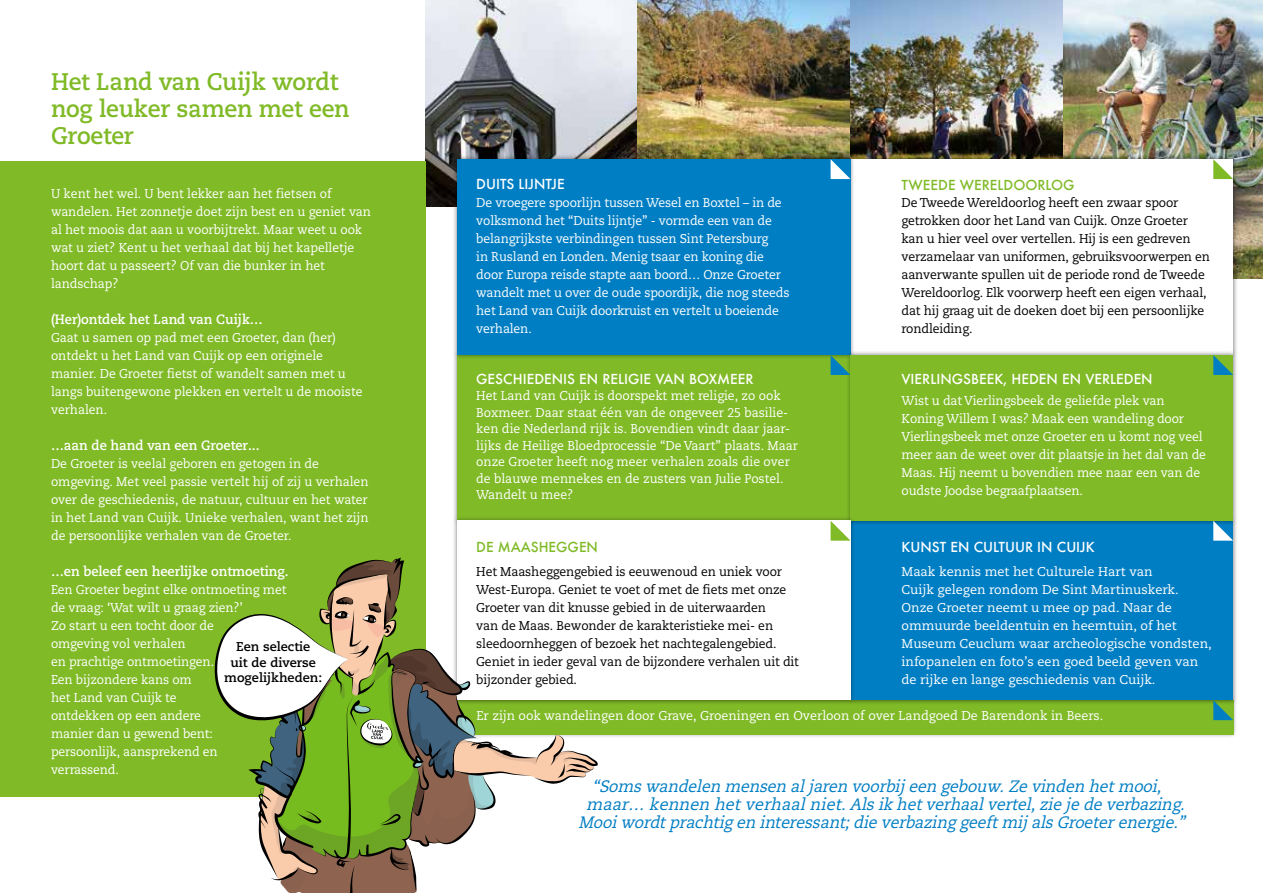
<style>
.page{position:relative;width:1263px;height:893px;background:#fff}
.page>*{position:absolute;margin:0;border:0;box-sizing:border-box;transform-origin:0 0}
.t1{font:700 24px/27px "Caecilia";letter-spacing:-.01em;color:#80ba27;scale:.96 1}
.t2{font:italic 16.5px "Caecilia";color:#007ec3;scale:.96 1}
.t3{font:italic 16.5px "Caecilia";color:#007ec3}
.t4{font:500 13.5px "Futura";color:#fff}
.t5{font:700 13.5px "Caecilia";letter-spacing:-.005em;color:#fff;scale:.96 1}
.t6{font:500 13.5px "Futura";color:#80ba27}
.t7{font:12.75px/18px "Caecilia";letter-spacing:-.005em;color:#fff;scale:.96 1}
.t8{font:12.75px/18px "Caecilia";letter-spacing:-.01em;color:#000;scale:.96 1}
.t9{font:12.75px/18px "Caecilia";letter-spacing:-.005em;color:#fff}
.t10{font:700 12.75px/15.3px "Caecilia";color:#000;text-align:center}
</style>
<div class="page">
<div style="left:452px;top:695px;width:786px;height:44px;background:#000;opacity:.45"></div>
<div style="left:457px;top:700px;width:776px;height:34px;background:#80ba27"></div>
<img style="left:425px;top:0;width:213px;height:207px">
<img style="left:638px;top:0;width:212px;height:154px">
<img style="left:850px;top:0;width:213px;height:154px">
<img style="left:1063px;top:0;width:200px;height:279px">
<div style="left:846px;top:516px;width:392px;height:189px;background:#000;opacity:.45"></div>
<div style="left:850px;top:521px;width:383px;height:179px;background:#007ec3"></div>
<div style="left:846px;top:154px;width:392px;height:205px;background:#000;opacity:.45"></div>
<div style="left:850px;top:159px;width:383px;height:196px;background:#fff"></div>
<div style="left:457px;top:355px;width:393px;height:166px;background:#80ba27"></div>
<div style="left:0;top:162px;width:425px;height:635px;background:#80ba27"></div>
<svg style="left:1213px;top:159px;width:20px;height:20px"></svg>
<div style="left:452px;top:154px;width:403px;height:205px;background:#000;opacity:.45"></div>
<div style="left:457px;top:159px;width:393px;height:196px;background:#007ec3"></div>
<div style="left:846px;top:350px;width:392px;height:175px;background:#000;opacity:.45"></div>
<div style="left:850px;top:355px;width:383px;height:166px;background:#80ba27"></div>
<div style="left:452px;top:516px;width:403px;height:189px;background:#000;opacity:.45"></div>
<div style="left:457px;top:521px;width:393px;height:179px;background:#fff"></div>
<svg style="left:830px;top:521px;width:20px;height:20px"></svg>
<svg style="left:830px;top:355px;width:20px;height:20px"></svg>
<svg style="left:1213px;top:355px;width:20px;height:20px"></svg>
<svg style="left:1213px;top:521px;width:20px;height:20px"></svg>
<svg style="left:830px;top:159px;width:20px;height:20px"></svg>
<svg style="left:214px;top:557px;width:384px;height:336px"></svg>
<svg style="left:1213px;top:700px;width:20px;height:20px"></svg>
<h1 class="t1" style="left:51px;top:69px;width:313px">Het Land van Cuijk wordt nog leuker samen met een<br>Groeter</h1>
<p class="t7" style="left:51px;top:185px;width:335px">U kent het wel. U bent lekker aan het fietsen of wandelen. Het zonnetje doet zijn best en u geniet van al het moois dat aan u voorbijtrekt. Maar weet u ook wat u ziet? Kent u het verhaal dat bij het kapelletje hoort dat u passeert? Of van die bunker in het landschap?</p>
<p class="t5" style="left:51px;top:311px;width:222px">(Her)ontdek het Land van Cuijk…</p>
<p class="t7" style="left:51px;top:329px;width:326px">Gaat u samen op pad met een Groeter, dan (her) ontdekt u het Land van Cuijk op een originele manier. De Groeter fietst of wandelt samen met u langs buitengewone plekken en vertelt u de mooiste verhalen.</p>
<p class="t5" style="left:51px;top:437px;width:219px">…aan de hand van een Groeter...</p>
<p class="t7" style="left:51px;top:455px;width:332px">De Groeter is veelal geboren en getogen in de omgeving. Met veel passie vertelt hij of zij u verhalen over de geschiedenis, de natuur, cultuur en het water in het Land van Cuijk. Unieke verhalen, want het zijn de persoonlijke verhalen van de Groeter.</p>
<p class="t5" style="left:51px;top:563px;width:249px">…en beleef een heerlijke ontmoeting.</p>
<p class="t7" style="left:51px;top:581px;width:247px">Een Groeter begint elke ontmoeting met de vraag: ‘Wat wilt u graag zien?’<br>Zo start u een tocht door de<br>omgeving vol verhalen<br>en prachtige ontmoetingen.<br>Een bijzondere kans om<br>het Land van Cuijk te<br>ontdekken op een andere<br>manier dan u gewend bent:<br>persoonlijk, aansprekend en verrassend.</p>
<p class="t10" style="left:224px;top:639px;width:99px">Een selectie<br>uit de diverse mogelijkheden:</p>
<p class="t4" style="left:476px;top:175px;width:90px">DUITS LIJNTJE</p>
<p class="t7" style="left:476px;top:194px;width:328px">De vroegere spoorlijn tussen Wesel en Boxtel – in de volksmond het “Duits lijntje” - vormde een van de belangrijkste verbindingen tussen Sint Petersburg<br>in Rusland en Londen. Menig tsaar en koning die door Europa reisde stapte aan boord… Onze Groeter wandelt met u over de oude spoordijk, die nog steeds het Land van Cuijk doorkruist en vertelt u boeiende verhalen.</p>
<p class="t4" style="left:476px;top:370px;width:279px">GESCHIEDENIS EN RELIGIE VAN BOXMEER</p>
<p class="t7" style="left:476px;top:388px;width:337px;line-height:16.5px">Het Land van Cuijk is doorspekt met religie, zo ook Boxmeer. Daar staat één van de ongeveer 25 basilie&shy;ken die Nederland rijk is. Bovendien vindt daar jaar&shy;lijks de Heilige Bloedprocessie “De Vaart” plaats. Maar onze Groeter heeft nog meer verhalen zoals die over de blauwe mennekes en de zusters van Julie Postel.<br>Wandelt u mee?</p>
<p class="t6" style="left:476px;top:537px;width:123px">DE MAASHEGGEN</p>
<p class="t8" style="left:476px;top:563px;width:338px">Het Maasheggengebied is eeuwenoud en uniek voor West-Europa. Geniet te voet of met de fiets met onze Groeter van dit knusse gebied in de uiterwaarden<br>van de Maas. Bewonder de karakteristieke mei- en sleedoornheggen of bezoek het nachtegalengebied.<br>Geniet in ieder geval van de bijzondere verhalen uit dit bijzonder gebied.</p>
<p class="t6" style="left:901px;top:176px;width:175px">TWEEDE WERELDOORLOG</p>
<p class="t8" style="left:901px;top:194px;width:323px">De Tweede Wereldoorlog heeft een zwaar spoor getrokken door het Land van Cuijk. Onze Groeter kan u hier veel over vertellen. Hij is een gedreven verzamelaar van uniformen, gebruiksvoorwerpen en aanverwante spullen uit de periode rond de Tweede Wereldoorlog. Elk voorwerp heeft een eigen verhaal, dat hij graag uit de doeken doet bij een persoonlijke rondleiding.</p>
<p class="t4" style="left:901px;top:370px;width:253px">VIERLINGSBEEK, HEDEN EN VERLEDEN</p>
<p class="t7" style="left:901px;top:392px;width:319px">Wist u dat Vierlingsbeek de geliefde plek van Koning Willem I was? Maak een wandeling door Vierlingsbeek met onze Groeter en u komt nog veel meer aan de weet over dit plaatsje in het dal van de Maas. Hij neemt u bovendien mee naar een van de oudste Joodse begraafplaatsen.</p>
<p class="t4" style="left:901px;top:537px;width:195px">KUNST EN CULTUUR IN CUIJK</p>
<p class="t9" style="left:901px;top:563px;width:312px">Maak kennis met het Culturele Hart van<br>Cuijk gelegen rondom De Sint Martinuskerk.<br>Onze Groeter neemt u mee op pad. Naar de ommuurde beeldentuin en heemtuin, of het Museum Ceuclum waar archeologische vondsten, infopanelen en foto’s een goed beeld geven van de rijke en lange geschiedenis van Cuijk.</p>
<p class="t9" style="left:476px;top:707px;width:628px">Er zijn ook wandelingen door Grave, Groeningen en Overloon of over Landgoed De Barendonk in Beers.</p>
<p class="t2" style="left:592px;top:777px;width:598px">“Somswandelen mensen aljaren voorbij een gebouw.Ze vinden hetmooi,</p>
<p class="t3" style="left:586px;top:795px;width:604px">maar… kennen hetverhaalniet.Alsik hetverhaalvertel,zie je de verbazing.</p>
<p class="t2" style="left:579px;top:813px;width:637px">Mooiwordtprachtig en interessant;die verbazing geeftmij alsGroeterenergie.”</p>
</div>
